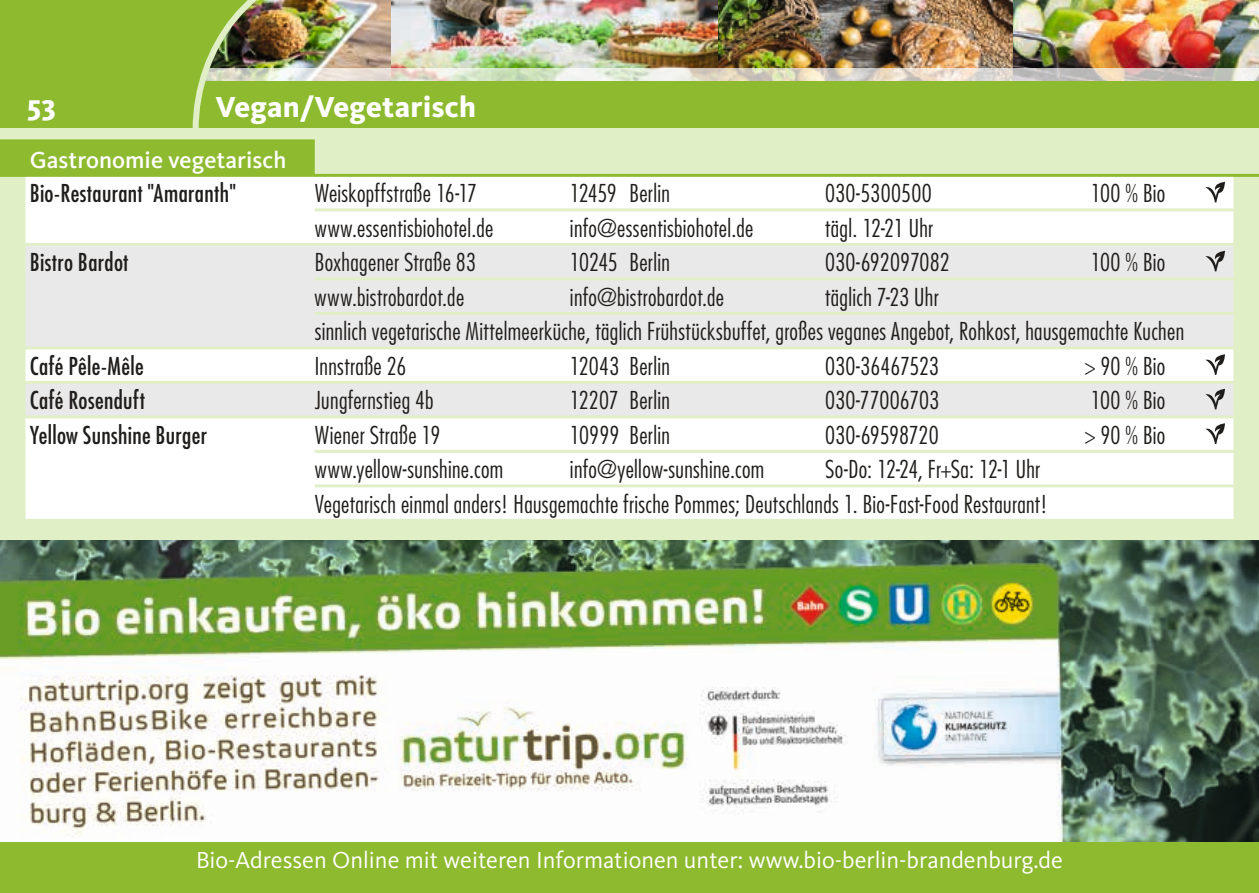
<style>
.page{position:relative;width:1259px;height:893px;background:#e1efc7}
.page>*{position:absolute;margin:0;border:0;box-sizing:border-box;transform-origin:0 0}
.t1{font:800 30px "Kievit";letter-spacing:.01em;color:#fff}
.t2{font:300 condensed 24px/34.5px "Futura";letter-spacing:.015em;color:#201e1c}
.t3{font:condensed 24px "Futura";letter-spacing:.015em;color:#201e1c}
.t4{font:24px "Kievit";color:#fff}
.t5{font:500 24px "Kievit";color:#fff}
.t6{font:300 condensed 24px "Futura";letter-spacing:-.01em;color:#201e1c}
</style>
<div class="page">
<div style="left:0;top:0;width:1259px;height:128px;background:#8eba30"></div>
<img style="left:192px;top:0;width:1067px;height:128px">
<div style="left:0;top:139px;width:315px;height:36px;background:#8eba30"></div>
<hr style="left:0;top:174px;width:1259px;height:3px;background:#8eba30">
<div style="left:26px;top:177px;width:1207px;height:31px;background:#fff"></div>
<div style="left:26px;top:211px;width:1207px;height:32px;background:#fff"></div>
<div style="left:26px;top:207px;width:289px;height:6px;background:#fff"></div>
<div style="left:26px;top:246px;width:1207px;height:31px;background:#eae9e9"></div>
<div style="left:26px;top:280px;width:1207px;height:32px;background:#eae9e9"></div>
<div style="left:26px;top:276px;width:289px;height:6px;background:#eae9e9"></div>
<div style="left:26px;top:315px;width:1207px;height:31px;background:#eae9e9"></div>
<div style="left:26px;top:311px;width:289px;height:6px;background:#eae9e9"></div>
<div style="left:26px;top:349px;width:1207px;height:32px;background:#fff"></div>
<div style="left:26px;top:384px;width:1207px;height:31px;background:#eae9e9"></div>
<div style="left:26px;top:418px;width:1207px;height:32px;background:#fff"></div>
<div style="left:26px;top:453px;width:1207px;height:31px;background:#fff"></div>
<div style="left:26px;top:449px;width:289px;height:6px;background:#fff"></div>
<div style="left:26px;top:487px;width:1207px;height:32px;background:#fff"></div>
<div style="left:26px;top:483px;width:289px;height:6px;background:#fff"></div>
<svg style="left:1205px;top:182px;width:20px;height:20px"></svg>
<svg style="left:1205px;top:251px;width:20px;height:20px"></svg>
<svg style="left:1205px;top:354px;width:20px;height:21px"></svg>
<svg style="left:1205px;top:389px;width:20px;height:20px"></svg>
<svg style="left:1205px;top:423px;width:20px;height:21px"></svg>
<div style="left:0;top:842px;width:1259px;height:51px;background:#8eba30"></div>
<img style="left:0;top:541px;width:1259px;height:301px">
<p class="t1" style="left:27px;top:87px;width:30px">53</p>
<p class="t1" style="left:216px;top:89px;width:262px">Vegan/Vegetarisch</p>
<p class="t5" style="left:30px;top:146px;width:258px">Gastronomie vegetarisch</p>
<p class="t3" style="left:30px;top:178px;width:207px">Bio-Restaurant "Amaranth"</p>
<p class="t2" style="left:315px;top:176px;width:164px">Weiskopffstraße 16-17</p>
<p class="t2" style="left:570px;top:176px;width:102px">12459 Berlin</p>
<p class="t2" style="left:825px;top:176px;width:108px">030-5300500</p>
<p class="t2" style="left:1091px;top:176px;width:76px">100 % Bio</p>
<p class="t2" style="left:315px;top:210px;width:180px">www.essentisbiohotel.de</p>
<p class="t2" style="left:570px;top:210px;width:185px">info@essentisbiohotel.de</p>
<p class="t2" style="left:825px;top:210px;width:109px">tägl. 12-21 Uhr</p>
<p class="t3" style="left:30px;top:247px;width:100px">Bistro Bardot</p>
<p class="t2" style="left:315px;top:245px;width:163px">Boxhagener Straße 83</p>
<p class="t2" style="left:570px;top:245px;width:102px">10245 Berlin</p>
<p class="t2" style="left:825px;top:245px;width:126px">030-692097082</p>
<p class="t2" style="left:1091px;top:245px;width:76px">100 % Bio</p>
<p class="t2" style="left:315px;top:279px;width:151px">www.bistrobardot.de</p>
<p class="t2" style="left:570px;top:279px;width:156px">info@bistrobardot.de</p>
<p class="t2" style="left:315px;top:279px;width:871px;text-indent:510px">täglich 7-23 Uhr<br>sinnlich vegetarische Mittelmeerküche, täglich Frühstücksbuffet, großes veganes Angebot, Rohkost, hausgemachte Kuchen</p>
<p class="t3" style="left:30px;top:351px;width:116px">Café Pêle-Mêle</p>
<p class="t2" style="left:315px;top:348px;width:93px">Innstraße 26</p>
<p class="t2" style="left:570px;top:348px;width:102px">12043 Berlin</p>
<p class="t2" style="left:825px;top:348px;width:115px">030-36467523</p>
<p class="t2" style="left:1084px;top:348px;width:82px">&gt; 90 % Bio</p>
<p class="t3" style="left:30px;top:385px;width:117px">Café Rosenduft</p>
<p class="t2" style="left:315px;top:383px;width:120px">Jungfernstieg 4b</p>
<p class="t2" style="left:570px;top:383px;width:102px">12207 Berlin</p>
<p class="t2" style="left:825px;top:383px;width:116px">030-77006703</p>
<p class="t2" style="left:1091px;top:383px;width:76px">100 % Bio</p>
<p class="t3" style="left:30px;top:420px;width:179px">Yellow Sunshine Burger</p>
<p class="t2" style="left:315px;top:417px;width:127px">Wiener Straße 19</p>
<p class="t2" style="left:570px;top:417px;width:102px">10999 Berlin</p>
<p class="t6" style="left:825px;top:420px;width:115px">030-69598720</p>
<p class="t2" style="left:1084px;top:417px;width:82px">&gt; 90 % Bio</p>
<p class="t2" style="left:315px;top:452px;width:190px">www.yellow-sunshine.com</p>
<p class="t2" style="left:570px;top:452px;width:196px">info@yellow-sunshine.com</p>
<p class="t2" style="left:315px;top:452px;width:735px;text-indent:510px">So-Do: 12-24, Fr+Sa: 12-1 Uhr<br>Vegetarisch einmal anders! Hausgemachte frische Pommes; Deutschlands 1. Bio-Fast-Food Restaurant!</p>
<p class="t4" style="left:196px;top:847px;width:868px">Bio-Adressen Online mit weiteren Informationen unter: www.bio-berlin-brandenburg.de</p>
</div>
